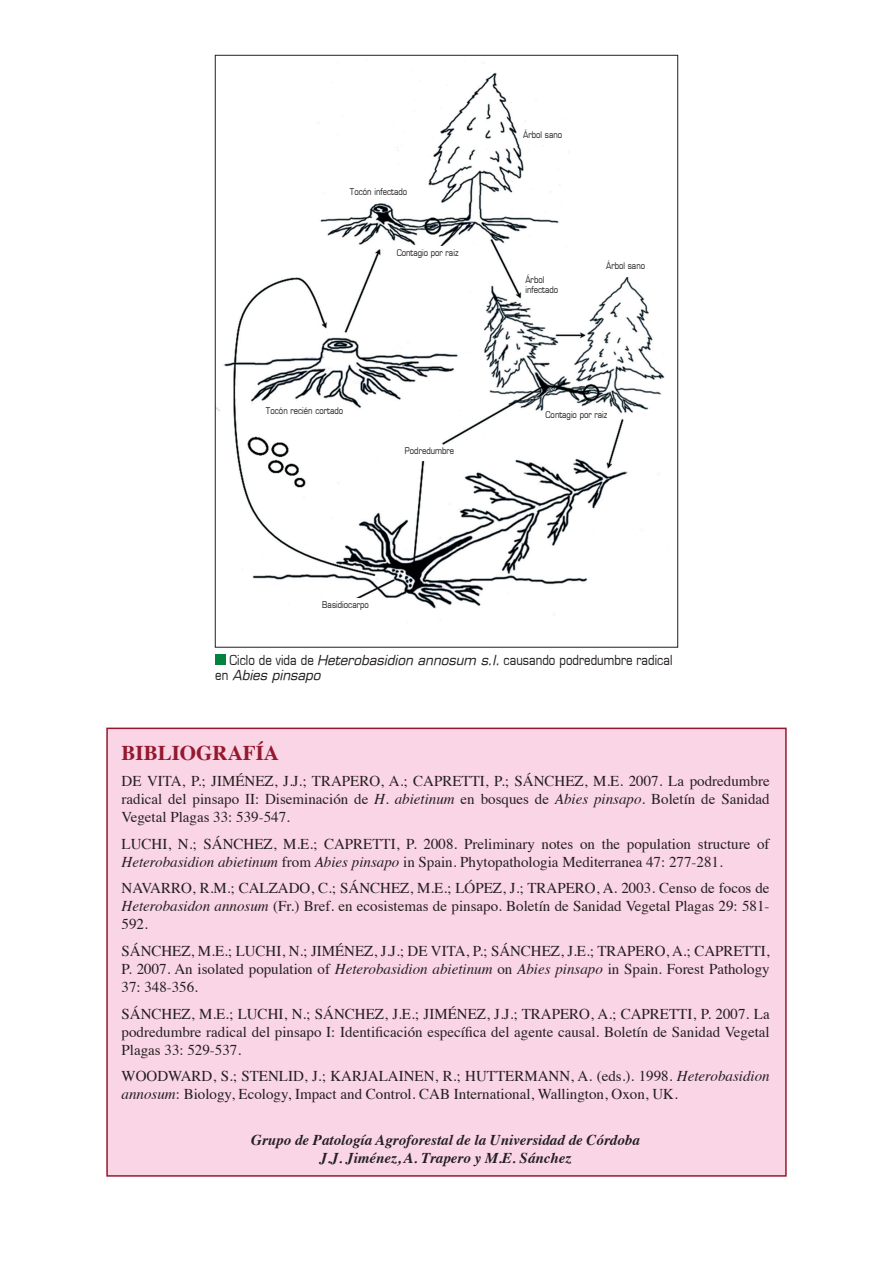
<style>
.page{position:relative;width:893px;height:1263px;background:#fff}
.page>*{position:absolute;margin:0;border:0;box-sizing:border-box;transform-origin:0 0}
.t1{font:700 21px "Times";color:#94192f}
.t2{font:15px/18px "Times";color:#231f20;text-align:justify}
.t3{font:italic 700 15px/18px "Times";color:#231f20;text-align:center}
.t4{font:13.5px "Eurasia Normal";color:#231f20}
.t5{font:italic 13.5px "Eurasia";color:#231f20}
.t6{font:9px/10.8px "Eurasia Normal";color:#231f20}
.s1{font-family:"Eurasia";font-style:italic}
.s2{font-family:"Eurasia Normal";font-style:normal}
.s3{font-style:italic}
</style>
<div class="page">
<div style="left:106px;top:728px;width:681px;height:449px;background:#fad5e5;border:2px solid #94192f"></div>
<div style="left:215px;top:655px;width:11px;height:10px;background:#00843d"></div>
<img style="left:217px;top:62px;width:448px;height:558px">
<div style="left:606px;top:259px;width:53px;height:18px;background:#fff"></div>
<div style="left:350px;top:185px;width:68px;height:17px;background:#fff"></div>
<div style="left:397px;top:246px;width:69px;height:18px;background:#fff"></div>
<div style="left:525px;top:273px;width:43px;height:27px;background:#fff"></div>
<div style="left:405px;top:445px;width:71px;height:16px;background:#fff"></div>
<div style="left:546px;top:409px;width:69px;height:15px;background:#fff"></div>
<div style="left:322px;top:599px;width:71px;height:15px;background:#fff"></div>
<div style="left:266px;top:405px;width:84px;height:18px;background:#fff"></div>
<div style="left:523px;top:128px;width:56px;height:17px;background:#fff"></div>
<p class="t6" style="left:350px;top:186px;width:59px">Tocón infectado</p>
<p class="t6" style="left:397px;top:247px;width:63px">Contagio por raiz</p>
<p class="t6" style="left:266px;top:405px;width:79px">Tocón recién cortado</p>
<p class="t6" style="left:405px;top:445px;width:51px">Podredumbre</p>
<p class="t6" style="left:322px;top:599px;width:48px">Basidiocarpo</p>
<p class="t6" style="left:523px;top:129px;width:40px">Árbol sano</p>
<p class="t6" style="left:525px;top:274px;width:34px">Árbol infectado</p>
<p class="t6" style="left:606px;top:260px;width:40px">Árbol sano</p>
<p class="t6" style="left:546px;top:409px;width:63px">Contagio por raiz</p>
<p class="t4" style="left:230px;top:651px;width:444px">Ciclo de vida de <span class="s1">Heterobasidion annosum s.l.</span> causando podredumbre radical</p>
<p class="t5" style="left:215px;top:666px;width:107px"><span class="s2">en</span> Abies pinsapo</p>
<h1 class="t1" style="left:122px;top:733px;width:159px">BIBLIOGRAFÍA</h1>
<p class="t2" style="left:122px;top:771px;width:650px">DE VITA, P.; JIMÉNEZ, J.J.; TRAPERO, A.; CAPRETTI, P.; SÁNCHEZ, M.E. 2007. La podredumbre radical del pinsapo II: Diseminación de <span class="s3">H. abietinum</span> en bosques de <span class="s3">Abies pinsapo</span>. Boletín de Sanidad Vegetal Plagas 33: 539-547.</p>
<p class="t2" style="left:122px;top:834px;width:649px">LUCHI, N.; SÁNCHEZ, M.E.; CAPRETTI, P. 2008. Preliminary notes on the population structure of<br><span class="s3">Heterobasidion abietinum</span> from <span class="s3">Abies pinsapo</span> in Spain. Phytopathologia Mediterranea 47: 277-281.</p>
<p class="t2" style="left:122px;top:878px;width:649px">NAVARRO, R.M.; CALZADO, C.; SÁNCHEZ, M.E.; LÓPEZ, J.; TRAPERO, A. 2003. Censo de focos de <span class="s3">Heterobasidon annosum</span> (Fr.) Bref. en ecosistemas de pinsapo. Boletín de Sanidad Vegetal Plagas 29: 581- 592.</p>
<p class="t2" style="left:122px;top:941px;width:650px">SÁNCHEZ, M.E.; LUCHI, N.; JIMÉNEZ, J.J.; DE VITA, P.; SÁNCHEZ, J.E.; TRAPERO, A.; CAPRETTI, P. 2007. An isolated population of <span class="s3">Heterobasidion abietinum</span> on <span class="s3">Abies pinsapo</span> in Spain. Forest Pathology 37: 348-356.</p>
<p class="t2" style="left:122px;top:1003px;width:649px">SÁNCHEZ, M.E.; LUCHI, N.; SÁNCHEZ, J.E.; JIMÉNEZ, J.J.; TRAPERO, A.; CAPRETTI, P. 2007. La podredumbre radical del pinsapo I: Identificación específica del agente causal. Boletín de Sanidad Vegetal Plagas 33: 529-537.</p>
<p class="t2" style="left:122px;top:1066px;width:650px">WOODWARD, S.; STENLID, J.; KARJALAINEN, R.; HUTTERMANN, A. (eds.). 1998. <span class="s3">Heterobasidion annosum</span>: Biology, Ecology, Impact and Control. CAB International, Wallington, Oxon, UK.</p>
<p class="t3" style="left:251px;top:1130px;width:390px">Grupo de Patología Agroforestal de la Universidad de Córdoba<br>J.J. Jiménez, A. Trapero y M.E. Sánchez</p>
</div>
